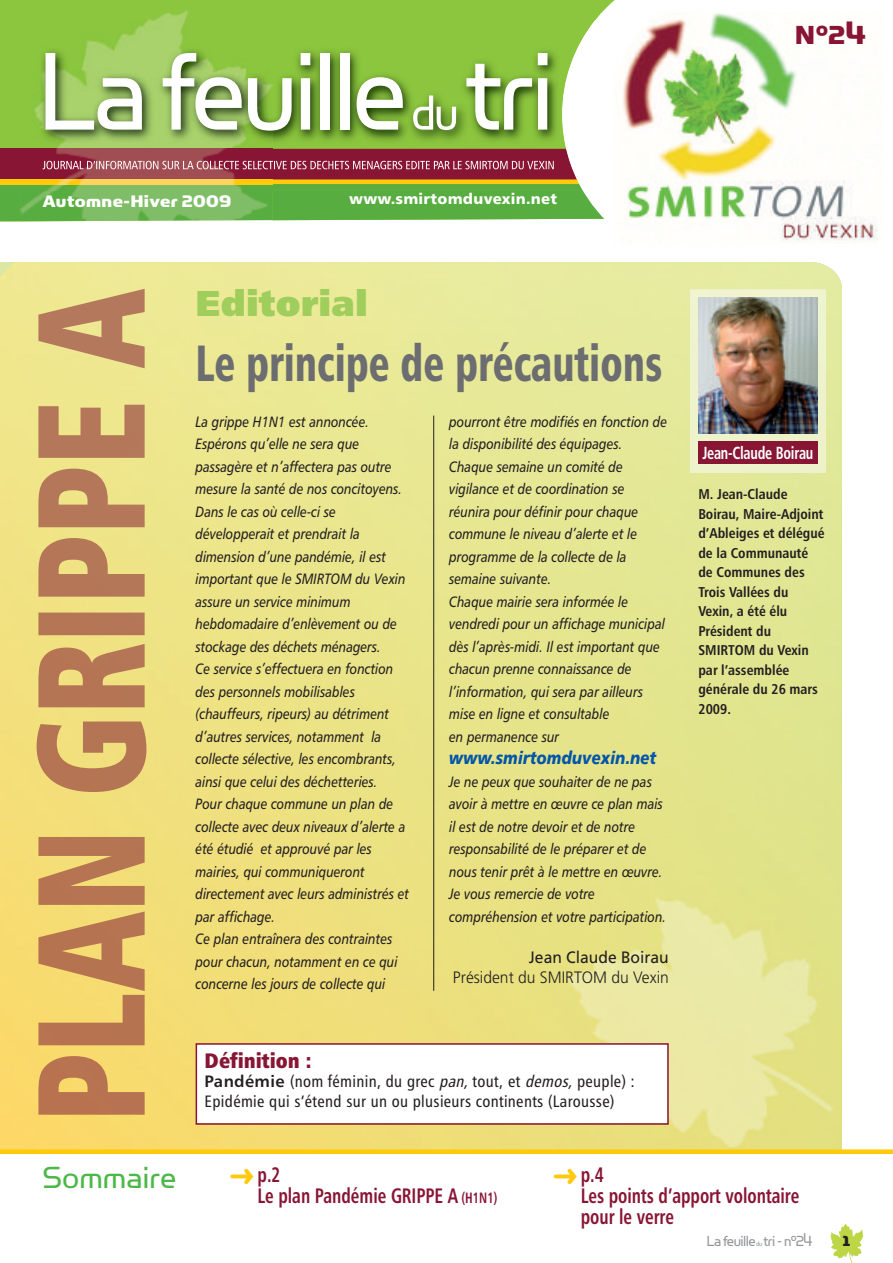
<style>
.page{position:relative;width:893px;height:1263px;background:#fff}
.page>*{position:absolute;margin:0;border:0;box-sizing:border-box;transform-origin:0 0}
.t1{font:124.5px "Simian Display Orangutan";letter-spacing:-.035em;color:#fff;scale:.93 1}
.t2{font:55.5px "Simian Display Orangutan";color:#fff;scale:.93 1}
.t3{font:51px "Humanist 777 BT Black Condensed B";color:#6c6d70;scale:.8 1}
.t4{font:36px "Humanist 777 BT Extra Black B";color:#9fce5c}
.t5{font:34.5px "Simian Display Orangutan";color:#4cb848}
.t6{font:29.4px "Simian Display Chimpanzee";color:#881534}
.t7{font:21px/21px "Humanist 777 BT Bold Condensed B";color:#881534;scale:.85 1}
.t8{font:21px "Humanist 777 BT Extra Black Cond B";color:#881534}
.t9{font:18.9px "Simian Display Chimpanzee";letter-spacing:.02em;color:#fff}
.t10{font:18px "Humanist 777 BT Black Italic B";color:#0156a8;scale:.85 1}
.t11{font:700 condensed 17.4px "Frutiger";letter-spacing:-.015em;color:#fff;scale:.82 1}
.t12{font:16.5px/19.5px "Humanist 777 BT Roman Condensed B";letter-spacing:.02em;color:#231f20}
.t13{font:300 16.5px "Frutiger";color:#231f20;scale:.95 1}
.t14{font:16.5px "Simian Display Orangutan";letter-spacing:-.035em;color:#939598;scale:.93 1}
.t15{font:16.5px "Frutiger";color:#231f20;scale:.95 1}
.t16{font:16.5px "Simian Display Chimpanzee";color:#231f20}
.t17{font:15px/22.5px "Humanist 777 BT Italic B";color:#231f20;scale:.85 1}
.t18{font:15px "Humanist 777 BT Black B";letter-spacing:.02em;color:#fff}
.t19{font:14.25px/19.5px "Humanist 777 BT Bold Condensed B";color:#231f20}
.s1{font-family:"Humanist 777 BT Bold B"}
.s2{font-style:italic}
.s3{font-family:"Monotype Sorts";font-size:27px;color:#feca0a}
.s4{font-size:15px}
.s5{font-size:7.5px}
</style>
<div class="page">
<div style="left:0;top:0;width:562px;height:222px;background:#8bc63e"></div>
<div style="left:0;top:191px;width:562px;height:30px;background:#58ad40"></div>
<svg style="left:562px;top:0;width:53px;height:219px"></svg>
<img style="left:614px;top:13px;width:264px;height:228px">
<img style="left:20px;top:191px;width:252px;height:31px">
<img style="left:20px;top:221px;width:126px;height:1px">
<img style="left:20px;top:10px;width:252px;height:10px">
<img style="left:0;top:262px;width:842px;height:887px">
<img style="left:566px;top:898px;width:266px;height:249px">
<svg style="left:830px;top:1223px;width:33px;height:40px"></svg>
<img style="left:37px;top:289px;width:109px;height:826px">
<div style="left:690px;top:289px;width:136px;height:184px;background:#eef3cb"></div>
<img style="left:698px;top:298px;width:119px;height:136px">
<div style="left:698px;top:441px;width:119px;height:23px;background:#881534"></div>
<div style="left:0;top:1149px;width:893px;height:5px;background:#feca0a"></div>
<div style="left:197px;top:1045px;width:470px;height:78px;background:#fff"></div>
<div style="left:196px;top:1043px;width:473px;height:82px;border:2px solid #881534"></div>
<hr style="left:433px;top:416px;width:1px;height:575px;background:#231f20">
<img style="left:20px;top:20px;width:542px;height:129px">
<img style="left:0;top:20px;width:20px;height:171px">
<img style="left:20px;top:149px;width:542px;height:31px">
<img style="left:20px;top:184px;width:542px;height:7px">
<img style="left:20px;top:180px;width:542px;height:4px">
<img style="left:562px;top:20px;width:52px;height:171px">
<img style="left:614px;top:20px;width:53px;height:171px">
<img style="left:43px;top:161px;width:136px;height:8px">
<h1 class="t1" style="left:37px;top:14px;width:400px">Lafeuille</h1>
<h2 class="t2" style="left:411px;top:78px;width:53px">du</h2>
<h1 class="t1" style="left:465px;top:14px;width:98px">tri</h1>
<p class="t9" style="left:43px;top:190px;width:190px">Automne-Hiver 2009</p>
<p class="t18" style="left:349px;top:192px;width:209px">www.smirtomduvexin.net</p>
<h3 class="t6" style="left:795px;top:16px;width:73px">N°24</h3>
<h3 class="t4" style="left:196px;top:289px;width:174px">Editorial</h3>
<h3 class="t3" style="left:196px;top:343px;width:585px">Le principe de précautions</h3>
<p class="t17" style="left:196px;top:411px;width:253px">La grippe H1N1 est annoncée.<br>Espérons qu’elle ne sera que passagère et n’affectera pas outre mesure la santé de nos concitoyens.<br>Dans le cas où celle-ci se développerait et prendrait la dimension d’une pandémie, il est important que le SMIRTOM du Vexin assure un service minimum hebdomadaire d’enlèvement ou de stockage des déchets ménagers.<br>Ce service s’effectuera en fonction des personnels mobilisables (chauffeurs, ripeurs) au détriment d’autres services, notamment la collecte sélective, les encombrants, ainsi que celui des déchetteries.<br>Pour chaque commune un plan de collecte avec deux niveaux d’alerte a été étudié et approuvé par les mairies, qui communiqueront directement avec leurs administrés et par affichage.<br>Ce plan entraînera des contraintes pour chacun, notamment en ce qui concerne les jours de collecte qui</p>
<p class="t17" style="left:449px;top:411px;width:258px">pourront être modifiés en fonction de la disponibilité des équipages.<br>Chaque semaine un comité de vigilance et de coordination se réunira pour définir pour chaque commune le niveau d’alerte et le programme de la collecte de la semaine suivante.<br>Chaque mairie sera informée le vendredi pour un affichage municipal dès l’après-midi. Il est important que chacun prenne connaissance de l’information, qui sera par ailleurs mise en ligne et consultable<br>en permanence sur</p>
<p class="t10" style="left:449px;top:751px;width:246px">www.smirtomduvexin.net</p>
<p class="t17" style="left:449px;top:771px;width:257px">Je ne peux que souhaiter de ne pas avoir à mettre en œuvre ce plan mais il est de notre devoir et de notre responsabilité de le préparer et de nous tenir prêt à le mettre en œuvre.<br>Je vous remercie de votre compréhension et votre participation.</p>
<p class="t15" style="left:529px;top:950px;width:149px">Jean Claude Boirau</p>
<p class="t13" style="left:453px;top:970px;width:229px">Président du SMIRTOM du Vexin</p>
<h3 class="t8" style="left:205px;top:1052px;width:109px">Définition :</h3>
<p class="t12" style="left:205px;top:1073px;width:432px"><span class="s1">Pandémie</span> (nom féminin, du grec <span class="s2">pan,</span>tout, et <span class="s2">demos,</span>peuple) :<br>Epidémie qui s’étend sur un ou plusieurs continents (Larousse)</p>
<p class="t11" style="left:702px;top:446px;width:137px">Jean-Claude Boirau</p>
<p class="t19" style="left:698px;top:486px;width:128px">M. Jean-Claude<br>Boirau, Maire-Adjoint d’Ableiges et délégué de la Communauté de Communes des<br>Trois Vallées du<br>Vexin, a été élu<br>Président du<br>SMIRTOM du Vexin par l’assemblée générale du 26 mars<br>2009.</p>
<h3 class="t5" style="left:43px;top:1155px;width:136px">Sommaire</h3>
<h3 class="t7" style="left:258px;top:1165px;width:284px;text-indent:-28px"><span class="s3">➜</span>p.2<br>Le plan Pandémie GRIPPE A <span class="s4">(H1N1)</span></h3>
<h3 class="t7" style="left:581px;top:1165px;width:259px;text-indent:-28px"><span class="s3">➜</span>p.4<br>Les points d’apport volontaire pour le verre</h3>
<p class="t14" style="left:706px;top:1231px;width:116px">Lafeuille<span class="s5">du</span>tri-n°24</p>
<p class="t16" style="left:843px;top:1231px;width:9px">1</p>
</div>
